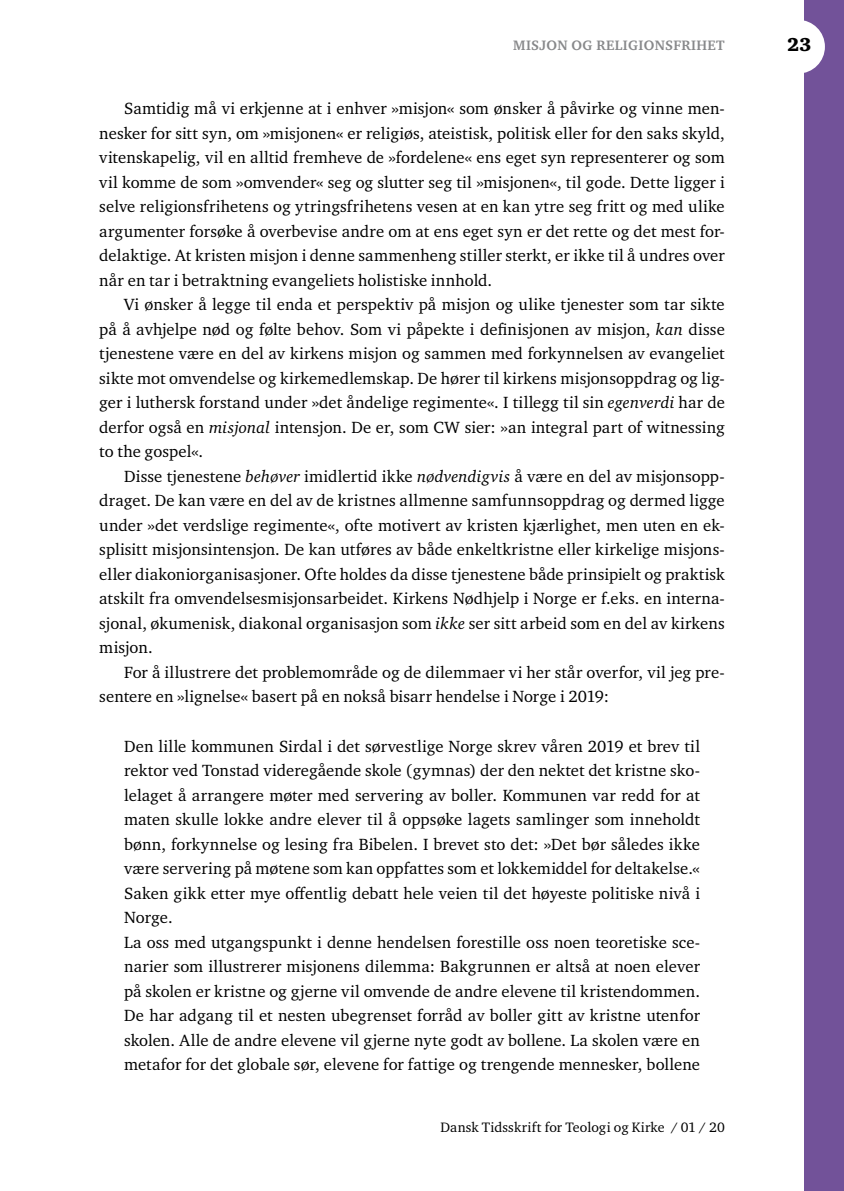
<style>
.page{position:relative;width:844px;height:1191px;background:#fff}
.page>*{position:absolute;margin:0;border:0;box-sizing:border-box;transform-origin:0 0}
.t1{font:900 19.25px "Charter ITC Std";color:#000}
.t2{font:16.62px/24.5px "Charter ITC Std";letter-spacing:.005em;color:#000;text-align:justify}
.t3{font:14px "Charter ITC Std";letter-spacing:.01em;color:#000}
.t4{font:700 14px "Charter ITC Std";letter-spacing:.025em;color:#87888a}
.s1{font-style:italic}
</style>
<div class="page">
<div style="left:804px;top:0;width:39px;height:1191px;background:#725299"></div>
<div style="left:771px;top:20px;width:53px;height:54px;background:#fff;border-radius:50%"></div>
<p class="t4" style="left:513px;top:37px;width:213px">MISJON OG RELIGIONSFRIHET</p>
<p class="t2" style="left:99px;top:96px;width:627px;text-indent:25px">Samtidig må vi erkjenne at i enhver »misjon« som ønsker å påvirke og vinne men&shy;nesker for sitt syn, om »misjonen« er religiøs, ateistisk, politisk eller for den saks skyld, vitenskapelig, vil en alltid fremheve de »fordelene« ens eget syn representerer og som vil komme de som »omvender« seg og slutter seg til »misjonen«, til gode. Dette ligger i selve religionsfrihetens og ytringsfrihetens vesen at en kan ytre seg fritt og med ulike argumenter forsøke å overbevise andre om at ens eget syn er det rette og det mest for&shy;delaktige. At kristen misjon i denne sammenheng stiller sterkt, er ikke til å undres over når en tar i betraktning evangeliets holistiske innhold.</p>
<p class="t2" style="left:99px;top:292px;width:627px;text-indent:25px">Vi ønsker å legge til enda et perspektiv på misjon og ulike tjenester som tar sikte på å avhjelpe nød og følte behov. Som vi påpekte i definisjonen av misjon, <span class="s1">kan</span> disse tjenestene være en del av kirkens misjon og sammen med forkynnelsen av evangeliet sikte mot omvendelse og kirkemedlemskap. De hører til kirkens misjonsoppdrag og lig&shy;ger i luthersk forstand under »det åndelige regimente«. I tillegg til sin <span class="s1">egenverdi</span> har de derfor også en <span class="s1">misjonal</span> intensjon. De er, som CW sier: »an integral part of witnessing to the gospel«.</p>
<p class="t2" style="left:99px;top:463px;width:627px;text-indent:25px">Disse tjenestene <span class="s1">behøver</span> imidlertid ikke <span class="s1">nødvendigvis</span> å være en del av misjonsopp&shy;draget. De kan være en del av de kristnes allmenne samfunnsoppdrag og dermed ligge under »det verdslige regimente«, ofte motivert av kristen kjærlighet, men uten en ek&shy;splisitt misjonsintensjon. De kan utføres av både enkeltkristne eller kirkelige misjons&shy;eller diakoniorganisasjoner. Ofte holdes da disse tjenestene både prinsipielt og praktisk atskilt fra omvendelsesmisjonsarbeidet. Kirkens Nødhjelp i Norge er f.eks. en interna&shy;sjonal, økumenisk, diakonal organisasjon som <span class="s1">ikke</span> ser sitt arbeid som en del av kirkens misjon.</p>
<p class="t2" style="left:99px;top:660px;width:627px;text-indent:25px">For å illustrere det problemområde og de dilemmaer vi her står overfor, vil jeg pre&shy;sentere en »lignelse« basert på en nokså bisarr hendelse i Norge i 2019:</p>
<p class="t2" style="left:124px;top:733px;width:577px;text-align:left">Den lille kommunen Sirdal i det sørvestlige Norge skrev våren 2019 et brev til rektor ved Tonstad videregående skole (gymnas) der den nektet det kristne sko&shy;lelaget å arrangere møter med servering av boller. Kommunen var redd for at maten skulle lokke andre elever til å oppsøke lagets samlinger som inneholdt bønn, forkynnelse og lesing fra Bibelen. I brevet sto det: »Det bør således ikke være servering på møtene som kan oppfattes som et lokkemiddel for deltakelse.« Saken gikk etter mye offentlig debatt hele veien til det høyeste politiske nivå i Norge.<br>La oss med utgangspunkt i denne hendelsen forestille oss noen teoretiske sce&shy;narier som illustrerer misjonens dilemma: Bakgrunnen er altså at noen elever på skolen er kristne og gjerne vil omvende de andre elevene til kristendommen.<br>De har adgang til et nesten ubegrenset forråd av boller gitt av kristne utenfor skolen. Alle de andre elevene vil gjerne nyte godt av bollene. La skolen være en metafor for det globale sør, elevene for fattige og trengende mennesker, bollene</p>
<p class="t3" style="left:440px;top:1118px;width:286px">Dansk Tidsskrift for Teologi og Kirke / 01 / 20</p>
<p class="t1" style="left:787px;top:33px;width:26px">23</p>
</div>
